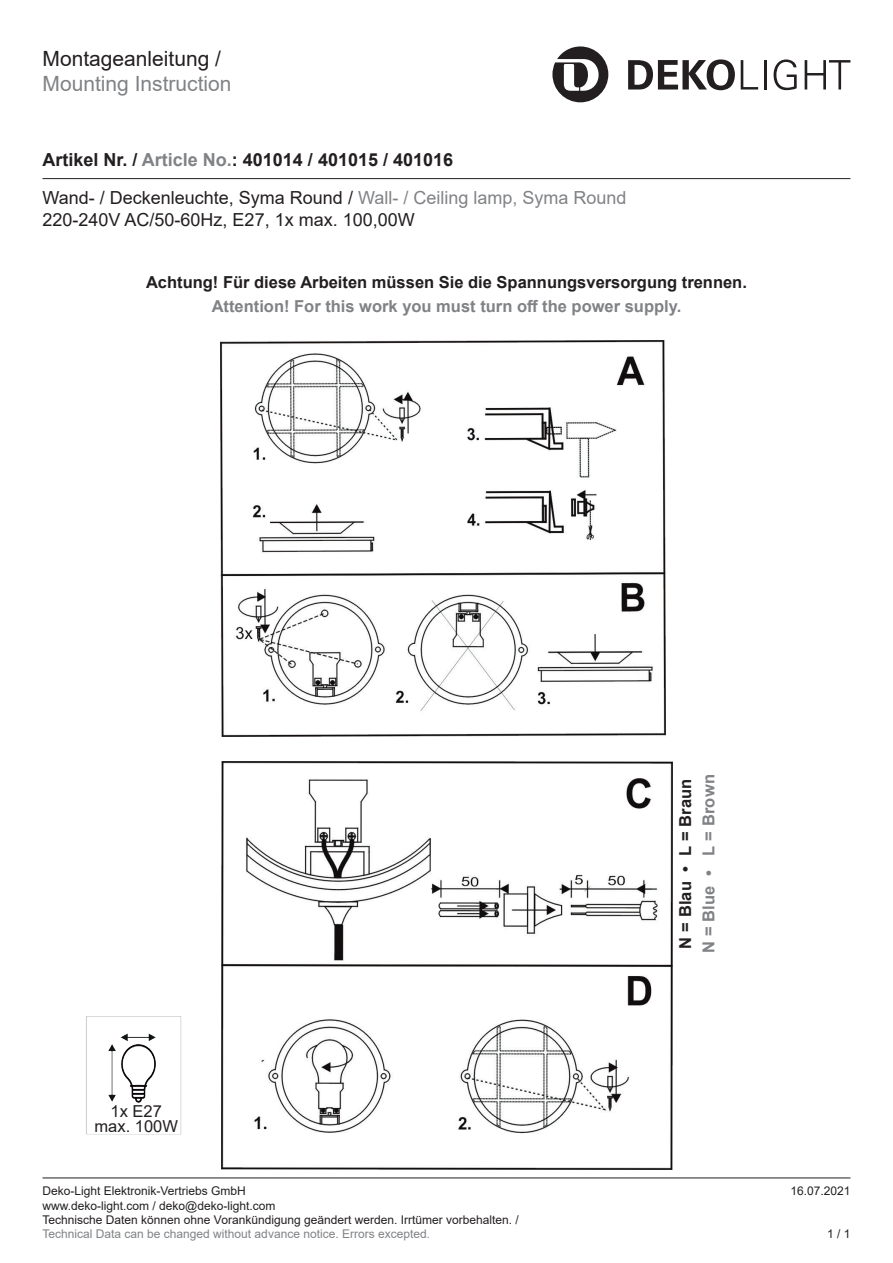
<style>
.page{position:relative;width:893px;height:1263px;background:#fff}
.page>*{position:absolute;margin:0;border:0;box-sizing:border-box;transform-origin:0 0}
.t1{font:21px "Arial";color:#808285}
.t2{font:21px "Arial";color:#231f20}
.t3{font:700 18px/38.5px "Arial";color:#231f20}
.t4{font:18px "Arial";color:#231f20}
.t5{font:700 16.5px "Arial";color:#231f20}
.t6{font:700 16.5px "Arial";color:#808285}
.t7{font:16.5px/15px "Arial";color:#231f20;text-align:center}
.t8{font:12px/14.4px "Arial";color:#231f20}
.t9{font:12px "Arial";color:#808285}
.s1{color:#808285}
.s2{font-weight:400}
.s3{font-weight:400;color:#808285}
</style>
<div class="page">
<hr style="left:43px;top:178px;width:807px;height:1px;background:#231f20">
<svg style="left:552px;top:46px;width:56px;height:56px"></svg>
<svg style="left:628px;top:59px;width:107px;height:31px"></svg>
<svg style="left:741px;top:60px;width:17px;height:30px"></svg>
<hr style="left:764px;top:60px;width:2px;height:30px;background:#231f20">
<svg style="left:774px;top:59px;width:23px;height:31px"></svg>
<svg style="left:805px;top:60px;width:45px;height:30px"></svg>
<hr style="left:43px;top:1177px;width:807px;height:1px;background:#231f20">
<img style="left:86px;top:1016px;width:96px;height:119px">
<img style="left:221px;top:340px;width:445px;height:396px">
<img style="left:221px;top:761px;width:451px;height:408px">
<h1 class="t2" style="left:43px;top:44px;width:180px">Montageanleitung /</h1>
<h1 class="t1" style="left:43px;top:69px;width:191px">Mounting Instruction</h1>
<h2 class="t3" style="left:43px;top:140px;width:585px">Artikel Nr. / <span class="s1">Article No.</span>: 401014 / 401015 / 401016<br><span class="s2">Wand- / Deckenleuchte, Syma Round /</span> <span class="s3">Wall- / Ceiling lamp, Syma Round</span></h2>
<h2 class="t4" style="left:43px;top:207px;width:374px">220-240V AC/50-60Hz, E27, 1x max. 100,00W</h2>
<h3 class="t5" style="left:146px;top:271px;width:602px">Achtung! Für diese Arbeiten müssen Sie die Spannungsversorgung trennen.</h3>
<h3 class="t6" style="left:212px;top:295px;width:471px">Attention! For this work you must turn off the power supply.</h3>
<h3 class="t7" style="left:94px;top:1104px;width:85px">1x E27 max. 100W</h3>
<h3 class="t5" style="left:674px;top:949px;width:172px;rotate:-90deg">N = Blau • L = Braun</h3>
<h3 class="t6" style="left:697px;top:953px;width:180px;rotate:-90deg">N = Blue • L = Brown</h3>
<p class="t8" style="left:43px;top:1184px;width:205px">Deko-Light Elektronik-Vertriebs GmbH</p>
<p class="t8" style="left:790px;top:1184px;width:62px">16.07.2021</p>
<p class="t8" style="left:43px;top:1198px;width:478px">www.deko-light.com / deko@deko-light.com<br>Technische Daten können ohne Vorankündigung geändert werden. Irrtümer vorbehalten. /</p>
<p class="t9" style="left:43px;top:1226px;width:389px">Technical Data can be changed without advance notice. Errors excepted.</p>
<p class="t8" style="left:827px;top:1227px;width:25px">1 / 1</p>
</div>
